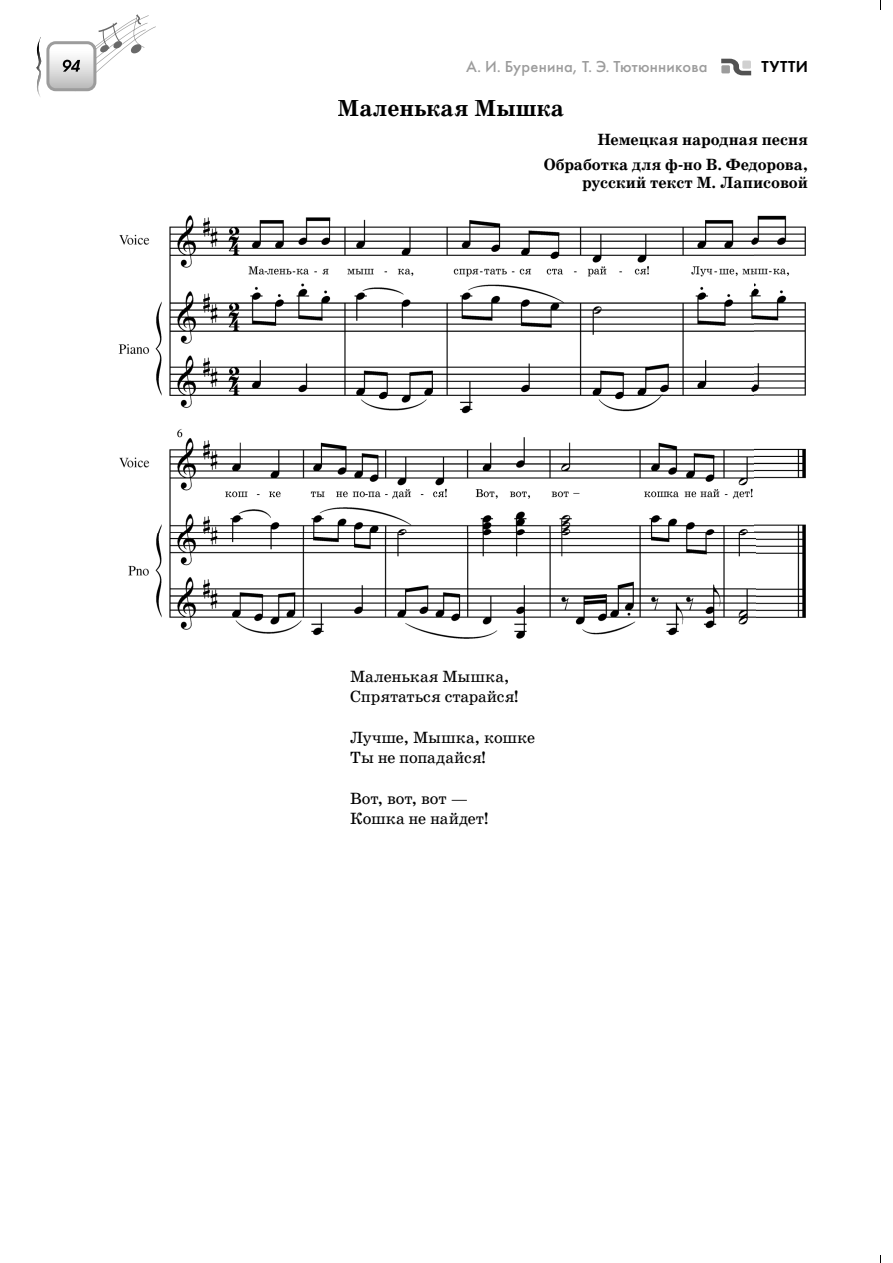
<style>
.page{position:relative;width:893px;height:1263px;background:#fff}
.page>*{position:absolute;margin:0;border:0;box-sizing:border-box;transform-origin:0 0}
.t1{font:700 24px "School Book C";color:#000}
.t2{font:16.5px/20.2px "School Book C";letter-spacing:-.005em;color:#000}
.t3{font:700 16.5px/24.6px "School Book C";color:#000;text-align:right}
.t4{font:16.5px "Futura Medium C";letter-spacing:.015em;color:#9c9c9c}
.t5{font:16.5px "Futura Demi C";letter-spacing:.045em;color:#000}
</style>
<div class="page">
<svg style="left:36px;top:14px;width:120px;height:83px"></svg>
<svg style="left:721px;top:59px;width:30px;height:16px"></svg>
<div style="left:721px;top:65px;width:9px;height:8px;background:#9c9c9c"></div>
<div style="left:742px;top:61px;width:9px;height:8px;background:#d0d0d0"></div>
<img style="left:118px;top:215px;width:688px;height:424px">
<p class="t4" style="left:466px;top:60px;width:243px">А. И. Буренина, Т. Э. Тютюнникова</p>
<p class="t5" style="left:761px;top:60px;width:48px">ТУТТИ</p>
<h1 class="t1" style="left:337px;top:99px;width:229px">Маленькая Мышка</h1>
<p class="t3" style="left:544px;top:129px;width:266px">Немецкая народная песня<br>Обработка для ф- но В. Федорова,</p>
<p class="t3" style="left:582px;top:171px;width:227px">русский текст М. Лаписовой</p>
<p class="t2" style="left:350px;top:667px;width:170px">Маленькая Мышка,<br>Спрятаться старайся!</p>
<p class="t2" style="left:350px;top:728px;width:186px">Лучше, Мышка, кошке<br>Ты не попадайся!</p>
<p class="t2" style="left:350px;top:789px;width:140px">Вот, вот, вот —<br>Кошка не найдет!</p>
</div>
